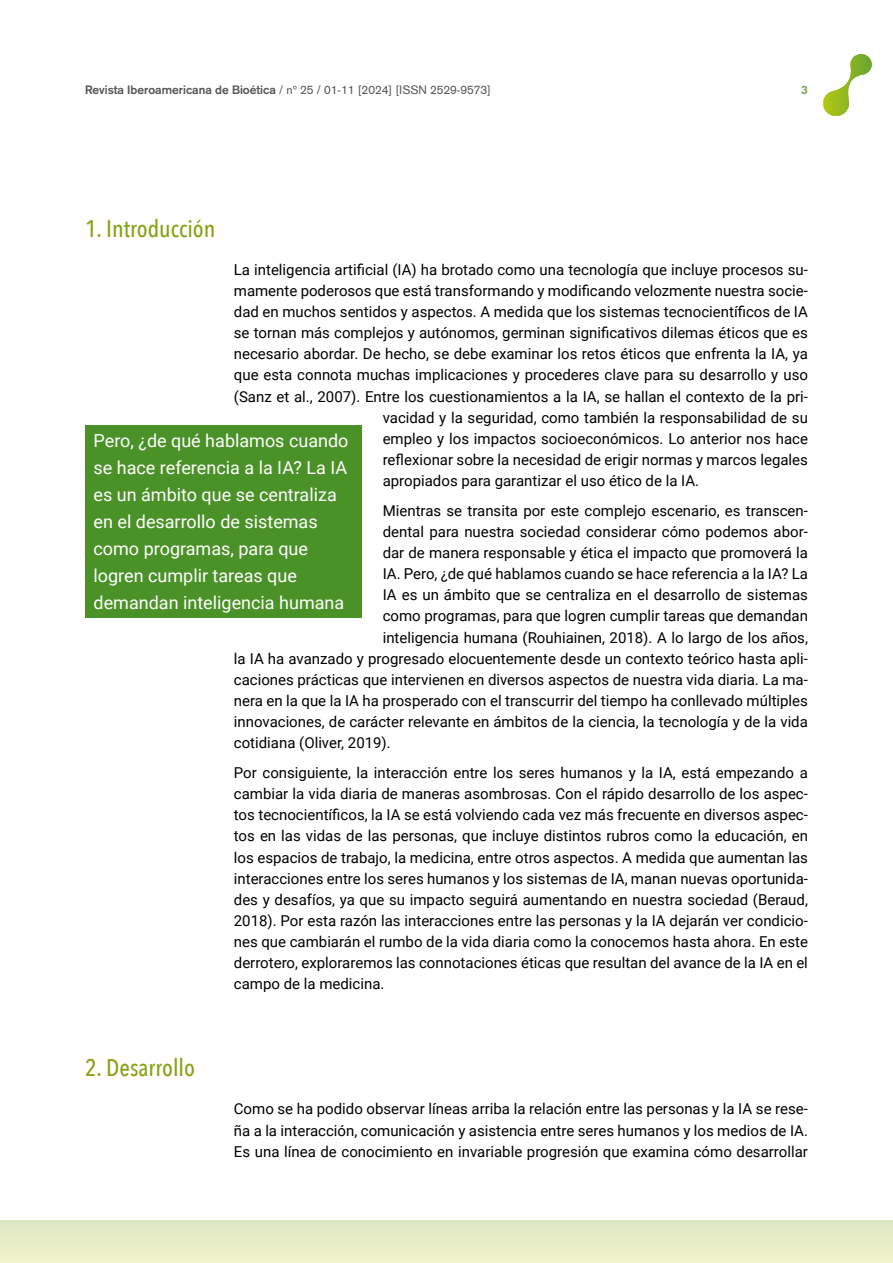
<style>
.page{position:relative;width:893px;height:1263px;background:#fff}
.page>*{position:absolute;margin:0;border:0;box-sizing:border-box;transform-origin:0 0}
.t1{font:500 24px "Avenir Next Condensed";color:#86a315}
.t2{font:18px/27px "Roboto";color:#fff}
.t3{font:15px/21.1px "Roboto";color:#000;text-align:justify}
.t4{font:12px "Akzidenz Grotesk";color:#575756}
.t5{font:700 12px "Akzidenz Grotesk";color:#74a54c}
.s1{font-weight:700}
</style>
<div class="page">
<div style="left:0;top:1220px;width:893px;height:43px;background:#e7edc8"></div>
<svg style="left:823px;top:54px;width:49px;height:62px"></svg>
<div style="left:85px;top:425px;width:276px;height:193px;background:#4a9228"></div>
<p class="t4" style="left:85px;top:83px;width:407px"><span class="s1">Revista Iberoamericana de Bioética</span> / nº 25 / 01-11 [2024] [ISSN 2529-9573]</p>
<p class="t5" style="left:801px;top:83px;width:8px">3</p>
<h1 class="t1" style="left:85px;top:214px;width:132px">1. Introducción</h1>
<p class="t3" style="left:234px;top:258px;width:576px">La inteligencia artificial (IA) ha brotado como una tecnología que incluye procesos su-</p>
<p class="t3" style="left:234px;top:279px;width:576px">mamente poderosos que está transformando y modificando velozmente nuestra socie-</p>
<p class="t3" style="left:234px;top:301px;width:576px">dad en muchos sentidos y aspectos. A medida que los sistemas tecnocientíficos de IA</p>
<p class="t3" style="left:234px;top:322px;width:576px">se tornan más complejos y autónomos, germinan significativos dilemas éticos que es</p>
<p class="t3" style="left:234px;top:343px;width:576px">necesario abordar. De hecho, se debe examinar los retos éticos que enfrenta la IA, ya</p>
<p class="t3" style="left:234px;top:364px;width:576px">que esta connota muchas implicaciones y procederes clave para su desarrollo y uso</p>
<p class="t3" style="left:234px;top:385px;width:576px">(Sanz et al., 2007). Entre los cuestionamientos a la IA, se hallan el contexto de la pri-</p>
<p class="t3" style="left:383px;top:406px;width:427px">vacidad y la seguridad, como también la responsabilidad de su</p>
<p class="t3" style="left:383px;top:427px;width:427px">empleo y los impactos socioeconómicos. Lo anterior nos hace</p>
<p class="t3" style="left:383px;top:449px;width:427px">reflexionar sobre la necesidad de erigir normas y marcos legales</p>
<p class="t3" style="left:383px;top:470px;width:318px">apropiados para garantizar el uso ético de la IA.</p>
<p class="t3" style="left:383px;top:499px;width:427px">Mientras se transita por este complejo escenario, es transcen-</p>
<p class="t3" style="left:383px;top:520px;width:427px">dental para nuestra sociedad considerar cómo podemos abor-</p>
<p class="t3" style="left:383px;top:542px;width:427px">dar de manera responsable y ética el impacto que promoverá la</p>
<p class="t3" style="left:383px;top:563px;width:427px">IA. Pero, ¿de qué hablamos cuando se hace referencia a la IA? La</p>
<p class="t3" style="left:383px;top:584px;width:427px">IA es un ámbito que se centraliza en el desarrollo de sistemas</p>
<p class="t3" style="left:383px;top:605px;width:427px">como programas, para que logren cumplir tareas que demandan</p>
<p class="t3" style="left:383px;top:626px;width:427px">inteligencia humana (Rouhiainen, 2018). A lo largo de los años,</p>
<p class="t3" style="left:234px;top:647px;width:576px">la IA ha avanzado y progresado elocuentemente desde un contexto teórico hasta apli-</p>
<p class="t3" style="left:234px;top:668px;width:576px">caciones prácticas que intervienen en diversos aspectos de nuestra vida diaria. La ma-</p>
<p class="t3" style="left:234px;top:689px;width:576px">nera en la que la IA ha prosperado con el transcurrir del tiempo ha conllevado múltiples</p>
<p class="t3" style="left:234px;top:711px;width:576px">innovaciones, de carácter relevante en ámbitos de la ciencia, la tecnología y de la vida</p>
<p class="t3" style="left:234px;top:732px;width:158px">cotidiana (Oliver, 2019).</p>
<p class="t3" style="left:234px;top:761px;width:576px">Por consiguiente, la interacción entre los seres humanos y la IA, está empezando a cambiar la vida diaria de maneras asombrosas. Con el rápido desarrollo de los aspec&shy;tos tecnocientíficos, la IA se está volviendo cada vez más frecuente en diversos aspec&shy;tos en las vidas de las personas, que incluye distintos rubros como la educación, en los espacios de trabajo, la medicina, entre otros aspectos. A medida que aumentan las interacciones entre los seres humanos y los sistemas de IA, manan nuevas oportunida&shy;des y desafíos, ya que su impacto seguirá aumentando en nuestra sociedad (Beraud, 2018). Por esta razón las interacciones entre las personas y la IA dejarán ver condicio&shy;nes que cambiarán el rumbo de la vida diaria como la conocemos hasta ahora. En este derrotero, exploraremos las connotaciones éticas que resultan del avance de la IA en el campo de la medicina.</p>
<p class="t2" style="left:94px;top:427px;width:256px">Pero, ¿de qué hablamos cuando se hace referencia a la IA? La IA es un ámbito que se centraliza en el desarrollo de sistemas como programas, para que logren cumplir tareas que demandan inteligencia humana</p>
<h1 class="t1" style="left:85px;top:1053px;width:112px">2. Desarrollo</h1>
<p class="t3" style="left:234px;top:1098px;width:576px">Como se ha podido observar líneas arriba la relación entre las personas y la IA se rese&shy;ña a la interacción, comunicación y asistencia entre seres humanos y los medios de IA.<br>Es una línea de conocimiento en invariable progresión que examina cómo desarrollar</p>
</div>
